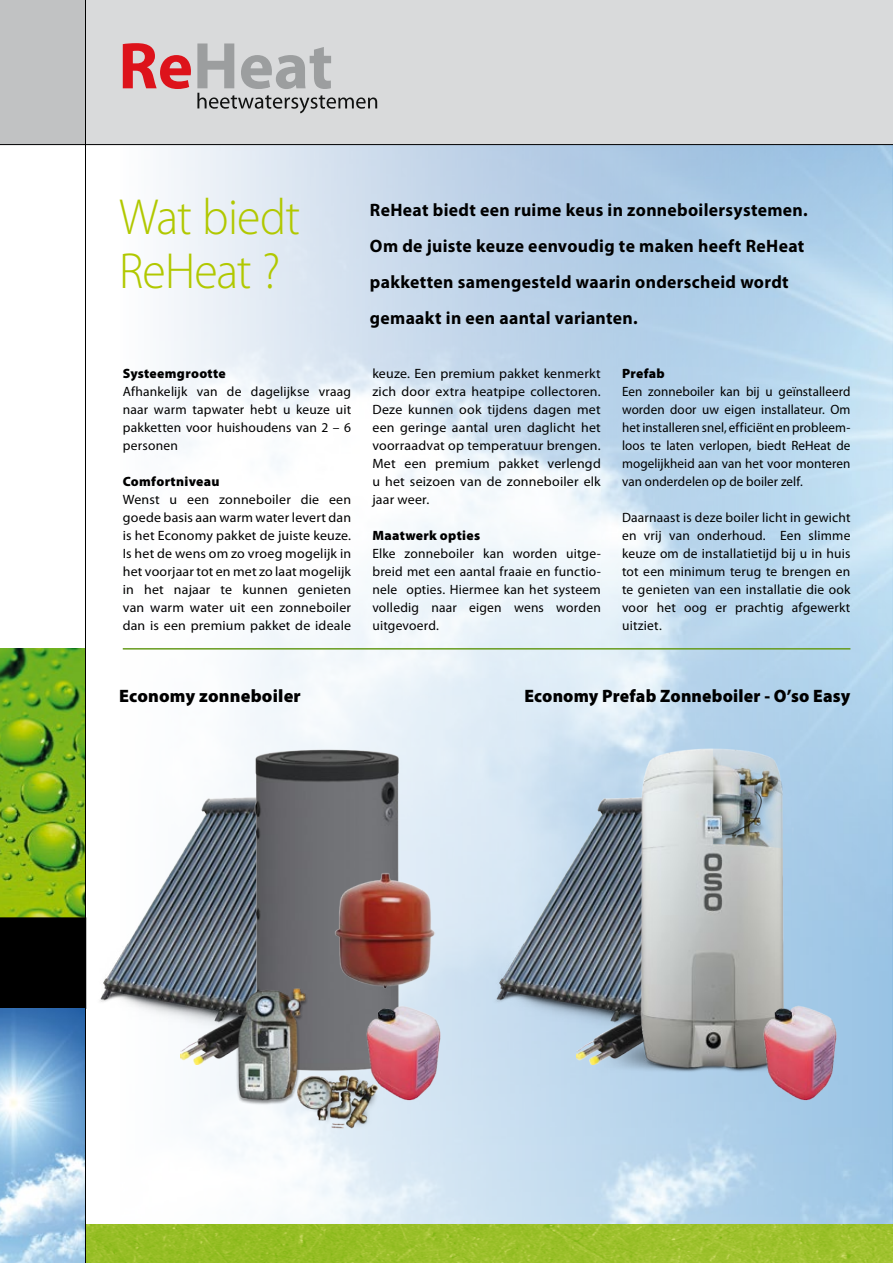
<style>
.page{position:relative;width:893px;height:1263px;background:#fff}
.page>*{position:absolute;margin:0;border:0;box-sizing:border-box;transform-origin:0 0}
.t1{font:300 51px/54px "Myriad Pro";letter-spacing:-.015em;color:#b1c800;scale:.94 1}
.t2{font:700 18px/36px "Myriad Pro";letter-spacing:.015em;color:#000}
.t3{font:900 18px "Myriad Pro";letter-spacing:.01em;color:#000}
.t4{font:13.5px/18px "Myriad Pro";letter-spacing:.015em;color:#000;text-align:justify}
.t5{font:900 13.5px "Myriad Pro";letter-spacing:.02em;color:#000}
</style>
<div class="page">
<div style="left:0;top:0;width:893px;height:145px;background:#d9dadb"></div>
<img style="left:86px;top:1224px;width:807px;height:39px">
<img style="left:0;top:648px;width:85px;height:269px">
<div style="left:0;top:917px;width:81px;height:91px;background:#000"></div>
<img style="left:0;top:1008px;width:85px;height:255px">
<div style="left:0;top:0;width:85px;height:145px;background:#c1c2c3"></div>
<svg style="left:123px;top:43px;width:68px;height:46px"></svg>
<svg style="left:197px;top:43px;width:180px;height:70px"></svg>
<hr style="left:85px;top:0;width:1px;height:1263px;background:#000">
<hr style="left:0;top:144px;width:893px;height:1px;background:#000">
<img style="left:180px;top:1061px;width:32px;height:3px">
<img style="left:81px;top:778px;width:163px;height:283px">
<img style="left:244px;top:748px;width:170px;height:319px">
<img style="left:334px;top:870px;width:101px;height:118px">
<img style="left:295px;top:1067px;width:90px;height:67px">
<img style="left:212px;top:986px;width:113px;height:126px">
<img style="left:357px;top:992px;width:93px;height:115px">
<img style="left:477px;top:778px;width:100px;height:283px">
<hr style="left:123px;top:648px;width:727px;height:2px;background:#679b1d">
<img style="left:577px;top:744px;width:264px;height:348px">
<img style="left:753px;top:992px;width:93px;height:115px">
<h1 class="t1" style="left:119px;top:191px;width:194px">Wat biedt<br>ReHeat ?</h1>
<p class="t5" style="left:123px;top:364px;width:105px">Systeemgrootte</p>
<p class="t4" style="left:123px;top:382px;width:230px">Afhankelijk van de dagelijkse vraag naar warm tapwater hebt u keuze uit pakketten voor huishoudens van 2 – 6 personen</p>
<p class="t5" style="left:123px;top:472px;width:98px">Comfortniveau</p>
<p class="t4" style="left:123px;top:490px;width:230px">Wenst u een zonneboiler die een goede basis aan warm water levert dan is het Economy pakket de juiste keuze.<br>Is het de wens om zo vroeg mogelijk in het voorjaar tot en met zo laat mogelijk in het najaar te kunnen genieten van warm water uit een zonneboiler dan is een premium pakket de ideale</p>
<h2 class="t2" style="left:370px;top:191px;width:439px">ReHeat biedt een ruime keus in zonneboilersystemen.<br>Om de juiste keuze eenvoudig te maken heeft ReHeat pakketten samengesteld waarin onderscheid wordt gemaakt in een aantal varianten.</h2>
<p class="t4" style="left:372px;top:364px;width:230px">keuze. Een premium pakket kenmerkt zich door extra heatpipe collectoren.<br>Deze kunnen ook tijdens dagen met een geringe aantal uren daglicht het voorraadvat op temperatuur brengen.<br>Met een premium pakket verlengd u het seizoen van de zonneboiler elk jaar weer.</p>
<p class="t5" style="left:372px;top:526px;width:109px">Maatwerk opties</p>
<p class="t4" style="left:372px;top:544px;width:230px">Elke zonneboiler kan worden uitge&shy;breid met een aantal fraaie en functio&shy;nele opties. Hiermee kan het systeem volledig naar eigen wens worden uitgevoerd.</p>
<p class="t5" style="left:622px;top:364px;width:44px">Prefab</p>
<p class="t4" style="left:622px;top:382px;width:230px">Een zonneboiler kan bij u geïnstalleerd worden door uw eigen installateur. Om het installeren snel, efficiënt en probleem&shy;loos te laten verlopen, biedt ReHeat de mogelijkheid aan van het voor monteren van onderdelen op de boiler zelf.</p>
<p class="t4" style="left:622px;top:508px;width:230px">Daarnaast is deze boiler licht in gewicht en vrij van onderhoud. Een slimme keuze om de installatietijd bij u in huis tot een minimum terug te brengen en te genieten van een installatie die ook voor het oog er prachtig afgewerkt uitziet.</p>
<h2 class="t3" style="left:119px;top:684px;width:183px">Economy zonneboiler</h2>
<h2 class="t3" style="left:524px;top:684px;width:328px">Economy Prefab Zonneboiler - O’so Easy</h2>
</div>
